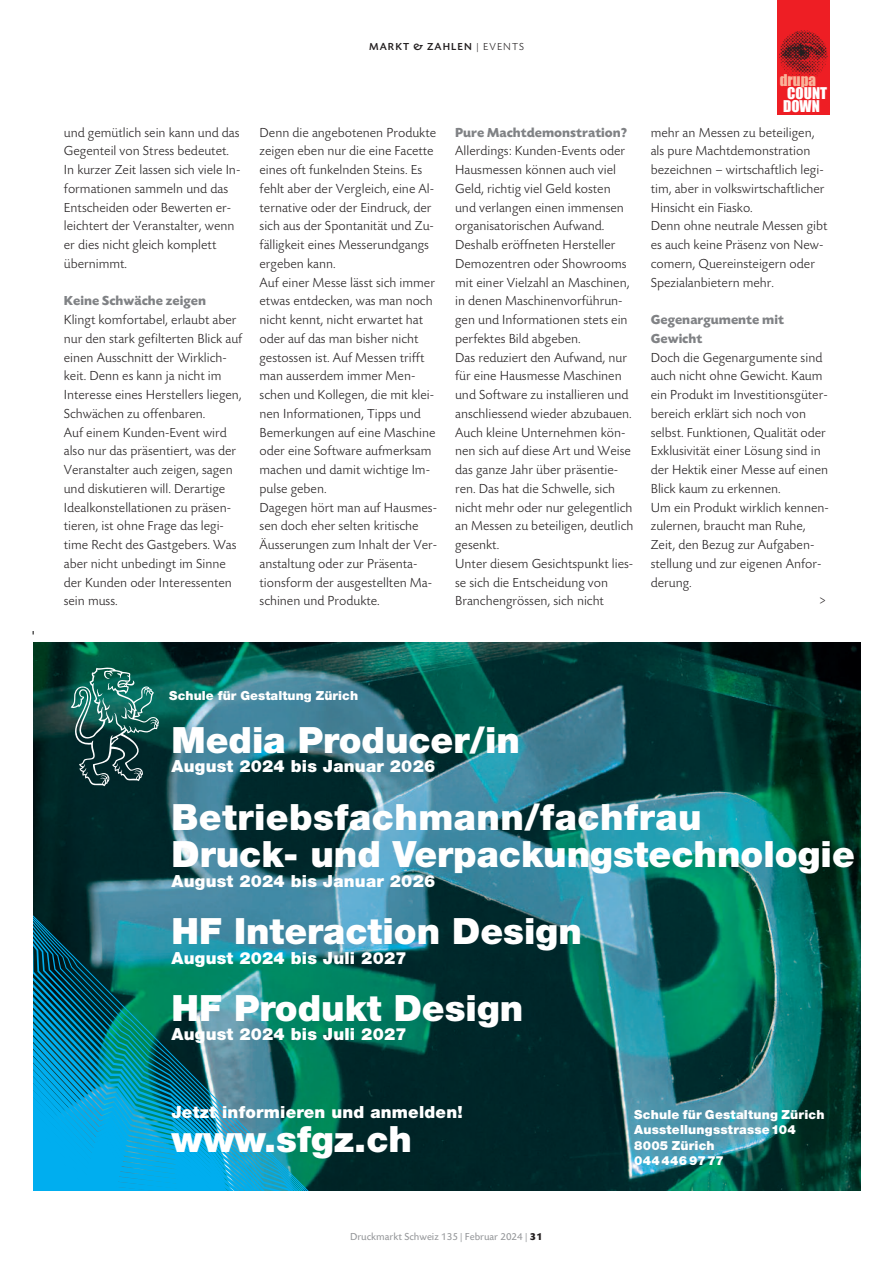
<style>
.page{position:relative;width:893px;height:1263px;background:#fff}
.page>*{position:absolute;margin:0;border:0;box-sizing:border-box;transform-origin:0 0}
.t1{font:900 36.3px/37.7px "Helvetica Neue LT Std";color:#fff}
.t2{font:900 16.8px "Helvetica Neue LT Std";letter-spacing:.015em;color:#fff}
.t3{font:15px/12.5px "Impact";color:#fff}
.t4{font:15px "Impact";color:#f9b49b}
.t5{font:300 13.5px/18.8px "Today SB";color:#231f20}
.t6{font:700 13.5px/18.8px "Today SB";color:#808285}
.t7{font:900 12.6px/15.3px "Helvetica Neue LT Std";letter-spacing:.015em;color:#fff}
.t8{font:10.5px "Today SB";color:#939598}
.t9{font:500 10.5px "Today SB";letter-spacing:.1em;color:#231f20}
.s1{font-weight:300}
.s2{font-weight:700;color:#231f20}
</style>
<div class="page">
<div style="left:777px;top:0;width:52px;height:115px;background:#ee1e24"></div>
<img style="left:779px;top:30px;width:49px;height:47px">
<img style="left:33px;top:643px;width:828px;height:547px">
<svg style="left:71px;top:666px;width:88px;height:120px;background:#275f5a"></svg>
<svg style="left:33px;top:897px;width:320px;height:19px;background:#3d798f"></svg>
<svg style="left:327px;top:916px;width:32px;height:274px;background:#105955"></svg>
<svg style="left:33px;top:914px;width:294px;height:57px;background:#227b89"></svg>
<svg style="left:320px;top:972px;width:14px;height:218px;background:#007453"></svg>
<svg style="left:33px;top:972px;width:287px;height:218px;background:#017c5b"></svg>
<svg style="left:275px;top:973px;width:37px;height:217px;background:#017d63"></svg>
<svg style="left:33px;top:975px;width:246px;height:215px;background:#23868f"></svg>
<svg style="left:237px;top:977px;width:21px;height:213px;background:#479ab3"></svg>
<svg style="left:33px;top:977px;width:204px;height:213px;background:#0e8dab"></svg>
<p class="t9" style="left:369px;top:43px;width:156px">MARKT &amp; ZAHLEN <span class="s1">| EVENTS</span></p>
<p class="t5" style="left:64px;top:124px;width:178px">und gemütlich sein kann und das<br>Gegenteil von Stress bedeutet.<br>In kurzer Zeit lassen sich viele In&shy;formationen sammeln und das<br>Entscheiden oder Bewerten er&shy;leichtert der Veranstalter, wenn er dies nicht gleich komplett übernimmt.</p>
<p class="t6" style="left:64px;top:293px;width:144px">Keine Schwäche zeigen</p>
<p class="t5" style="left:64px;top:312px;width:180px">Klingt komfortabel, erlaubt aber nur den stark gefilterten Blick auf einen Ausschnitt der Wirklich&shy;keit. Denn es kann ja nicht im<br>Interesse eines Herstellers liegen,<br>Schwächen zu offenbaren.<br>Auf einem Kunden-Event wird also nur das präsentiert, was der<br>Veranstalter auch zeigen, sagen und diskutieren will. Derartige<br>Idealkonstellationen zu präsen&shy;tieren, ist ohne Frage das legi&shy;time Recht des Gastgebers. Was aber nicht unbedingt im Sinne der Kunden oder Interessenten sein muss.</p>
<p class="t5" style="left:260px;top:124px;width:179px">Denn die angebotenen Produkte zeigen eben nur die eine Facette eines oft funkelnden Steins. Es fehlt aber der Vergleich, eine Al&shy;ternative oder der Eindruck, der sich aus der Spontanität und Zu&shy;fälligkeit eines Messerundgangs ergeben kann.<br>Auf einer Messe lässt sich immer etwas entdecken, was man noch nicht kennt, nicht erwartet hat oder auf das man bisher nicht gestossen ist. Auf Messen trifft man ausserdem immer Men&shy;schen und Kollegen, die mit klei&shy;nen Informationen, Tipps und<br>Bemerkungen auf eine Maschine oder eine Software aufmerksam machen und damit wichtige Im&shy;pulse geben.<br>Dagegen hört man auf Hausmes&shy;sen doch eher selten kritische<br>Äusserungen zum Inhalt der Ver&shy;anstaltung oder zur Präsenta&shy;tionsform der ausgestellten Ma&shy;schinen und Produkte.</p>
<p class="t6" style="left:455px;top:124px;width:174px">Pure Machtdemonstration?</p>
<p class="t5" style="left:455px;top:143px;width:180px">Allerdings: Kunden-Events oder<br>Hausmessen können auch viel<br>Geld, richtig viel Geld kosten und verlangen einen immensen organisatorischen Aufwand.<br>Deshalb eröffneten Hersteller<br>Demozentren oder Showrooms mit einer Vielzahl an Maschinen, in denen Maschinenvorführun&shy;gen und Informationen stets ein perfektes Bild abgeben.<br>Das reduziert den Aufwand, nur für eine Hausmesse Maschinen und Software zu installieren und anschliessend wieder abzubauen.<br>Auch kleine Unternehmen kön&shy;nen sich auf diese Art und Weise das ganze Jahr über präsentie&shy;ren. Das hat die Schwelle, sich nicht mehr oder nur gelegentlich an Messen zu beteiligen, deutlich gesenkt.<br>Unter diesem Gesichtspunkt lies&shy;se sich die Entscheidung von<br>Branchengrössen, sich nicht</p>
<p class="t4" style="left:780px;top:72px;width:38px">drupa</p>
<p class="t3" style="left:783px;top:88px;width:45px">COUNT<br>DOWN</p>
<p class="t5" style="left:651px;top:124px;width:178px">mehr an Messen zu beteiligen, als pure Machtdemonstration bezeichnen – wirtschaftlich legi&shy;tim, aber in volkswirtschaftlicher<br>Hinsicht ein Fiasko.<br>Denn ohne neutrale Messen gibt es auch keine Präsenz von New&shy;comern, Quereinsteigern oder<br>Spezialanbietern mehr.</p>
<p class="t6" style="left:651px;top:312px;width:135px">Gegenargumente mit<br>Gewicht</p>
<p class="t5" style="left:651px;top:349px;width:173px">Doch die Gegenargumente sind</p>
<p class="t5" style="left:651px;top:368px;width:173px">auch nicht ohne Gewicht. Kaum</p>
<p class="t5" style="left:651px;top:387px;width:178px">ein Produkt im Investitionsgüter-</p>
<p class="t5" style="left:651px;top:405px;width:157px">bereich erklärt sich noch von</p>
<p class="t5" style="left:651px;top:424px;width:177px">selbst. Funktionen, Qualität oder</p>
<p class="t5" style="left:651px;top:443px;width:171px">Exklusivität einer Lösung sind in</p>
<p class="t5" style="left:651px;top:462px;width:179px">der Hektik einer Messe auf einen</p>
<p class="t5" style="left:651px;top:480px;width:131px">Blick kaum zu erkennen.</p>
<p class="t5" style="left:651px;top:499px;width:180px">Um ein Produkt wirklich kennen-</p>
<p class="t5" style="left:651px;top:518px;width:156px">zulernen, braucht man Ruhe,</p>
<p class="t5" style="left:651px;top:537px;width:165px">Zeit, den Bezug zur Aufgaben-</p>
<p class="t5" style="left:651px;top:555px;width:172px">stellung und zur eigenen Anfor-</p>
<p class="t5" style="left:651px;top:574px;width:42px">derung.</p>
<p class="t5" style="left:819px;top:593px;width:9px">&gt;</p>
<p class="t7" style="left:169px;top:689px;width:190px">Schule für Gestaltung Zürich</p>
<h1 class="t1" style="left:172px;top:724px;width:350px">Media Producer/in</h1>
<p class="t2" style="left:172px;top:760px;width:265px">August 2024 bis Januar 2026</p>
<h1 class="t1" style="left:172px;top:801px;width:685px">Betriebsfachmann/fachfrau<br>Druck- und Verpackungstechnologie</h1>
<p class="t2" style="left:172px;top:875px;width:265px">August 2024 bis Januar 2026</p>
<h1 class="t1" style="left:172px;top:915px;width:412px">HF Interaction Design</h1>
<p class="t2" style="left:172px;top:951px;width:237px">August 2024 bis Juli 2027</p>
<h1 class="t1" style="left:172px;top:992px;width:353px">HF Produkt Design</h1>
<p class="t2" style="left:172px;top:1028px;width:237px">August 2024 bis Juli 2027</p>
<p class="t2" style="left:172px;top:1106px;width:293px">Jetzt informieren und anmelden!</p>
<h1 class="t1" style="left:172px;top:1123px;width:242px">www.sfgz.ch</h1>
<p class="t8" style="left:350px;top:1233px;width:194px">Druckmarkt Schweiz 135 | Februar 2024 | <span class="s2">31</span></p>
<p class="t7" style="left:634px;top:1108px;width:192px">Schule für Gestaltung Zürich<br>Ausstellungsstrasse 104<br>8005 Zürich<br>044 446 97 77</p>
</div>
